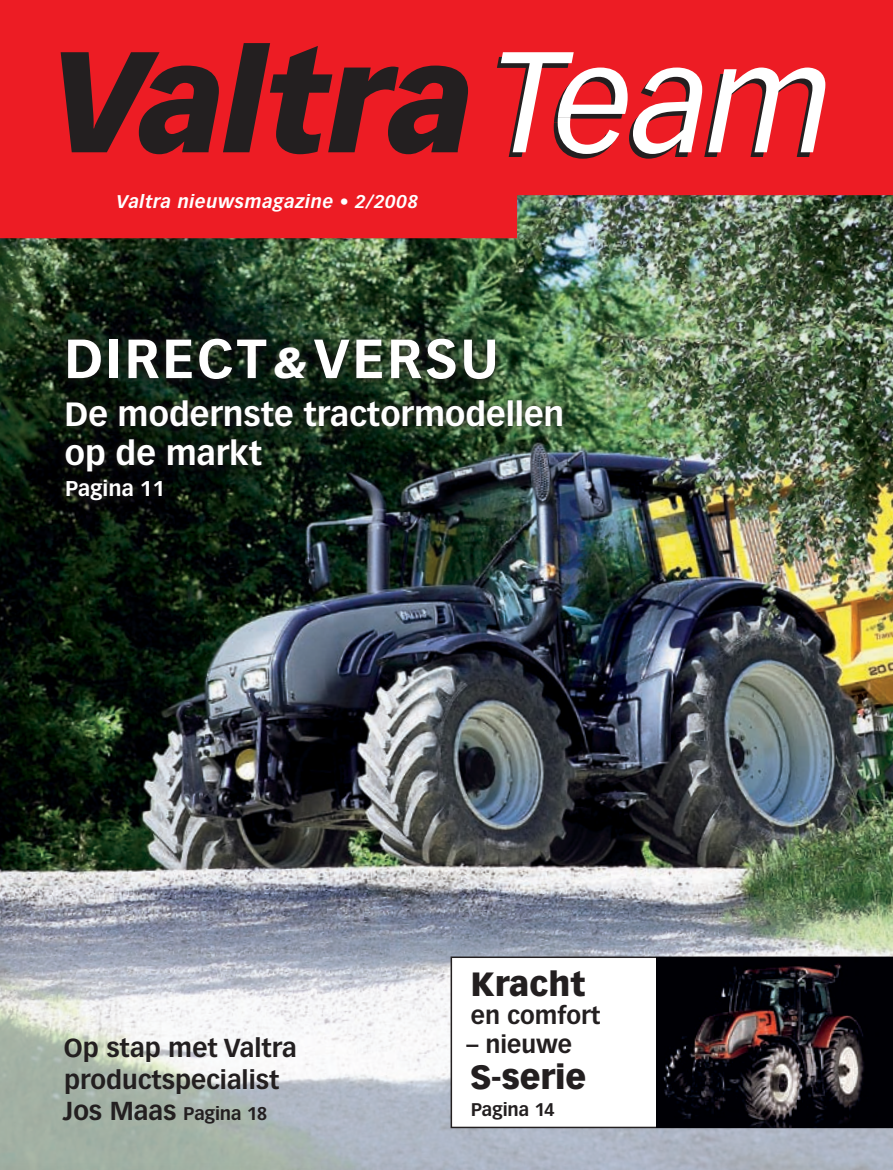
<style>
.page{position:relative;width:893px;height:1170px;background:#fff}
.page>*{position:absolute;margin:0;border:0;box-sizing:border-box;transform-origin:0 0}
.t1{font:700 54px "Vectora LT Pro";letter-spacing:.05em;color:#fff}
.t2{font:700 33px/39px "Vectora LT Pro";color:#fff}
.t3{font:900 33px "Vectora LT Pro";color:#231f20}
.t4{font:700 25.5px/31.5px "Vectora LT Pro";color:#231f20}
.t5{font:700 24px "Vectora LT Pro";color:#231f20}
.t6{font:700 21px "Vectora LT Pro";color:#fff}
.t7{font:italic 700 18px "Vectora LT Pro";letter-spacing:.03em;color:#fff}
.t8{font:700 18px "Vectora LT Pro";letter-spacing:-.005em;color:#231f20}
.s1{font-weight:900;font-style:italic;font-size:42px}
.s2{font-size:25.5px}
</style>
<div class="page">
<img style="left:0;top:238px;width:893px;height:658px">
<svg style="left:0;top:0;width:893px;height:238px;background:#db262b"></svg>
<svg style="left:61px;top:43px;width:407px;height:111px;background:#831d21"></svg>
<svg style="left:497px;top:52px;width:328px;height:107px"></svg>
<svg style="left:0;top:896px;width:893px;height:273px;background:#b1b9bd"></svg>
<svg style="left:451px;top:956px;width:442px;height:172px"></svg>
<img style="left:656px;top:957px;width:237px;height:170px">
<img style="left:57px;top:328px;width:513px;height:180px">
<p class="t7" style="left:117px;top:191px;width:303px">Valtra nieuwsmagazine • 2/2008</p>
<h1 class="t1" style="left:64px;top:326px;width:436px">Direct <span class="s1">&amp;</span>Versu</h1>
<p class="t2" style="left:65px;top:394px;width:501px">De modernste tractormodellen op de markt</p>
<p class="t6" style="left:66px;top:476px;width:101px">Pagina 11</p>
<p class="t4" style="left:64px;top:1032px;width:234px">Op stap met Valtra productspecialist</p>
<p class="t8" style="left:63px;top:1102px;width:206px"><span class="s2">Jos Maas</span> Pagina 18</p>
<p class="t3" style="left:471px;top:963px;width:116px">Kracht</p>
<p class="t5" style="left:471px;top:1000px;width:131px">en comfort</p>
<p class="t5" style="left:466px;top:1029px;width:107px">– nieuwe</p>
<p class="t3" style="left:470px;top:1056px;width:118px">S-serie</p>
<p class="t8" style="left:471px;top:1098px;width:85px">Pagina 14</p>
</div>
